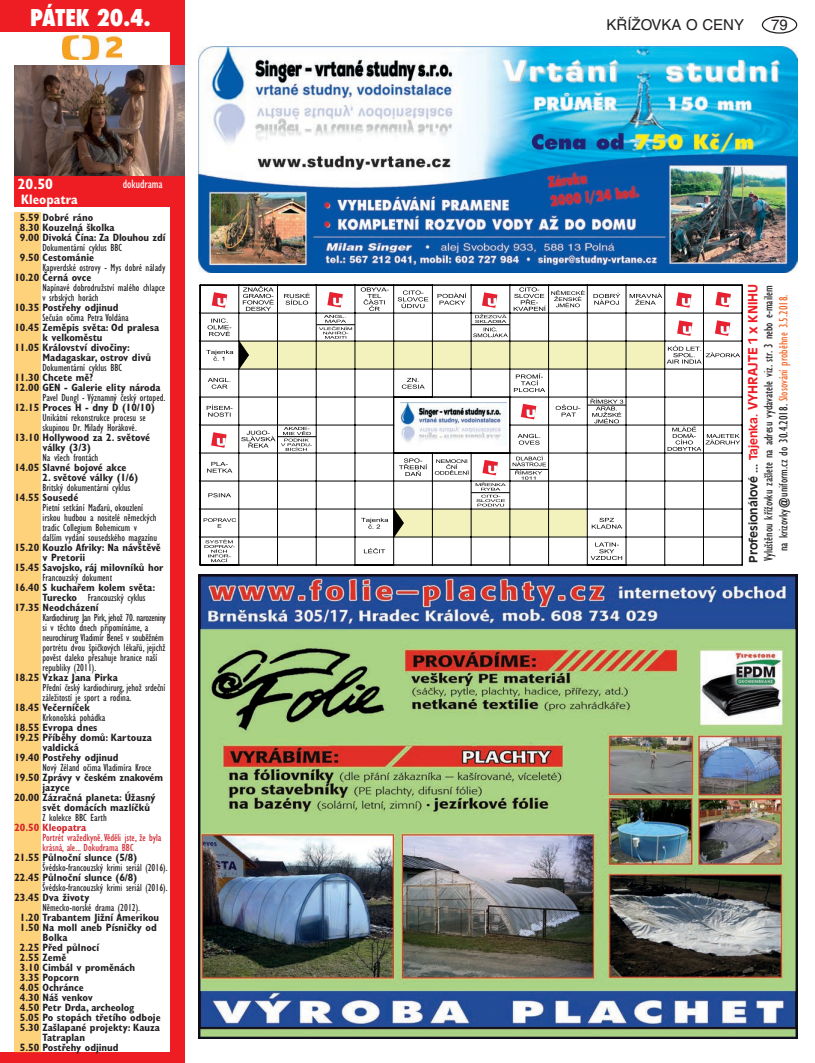
<style>
.page{position:relative;width:815px;height:1063px;background:#fff}
.page>*{position:absolute;margin:0;border:0;box-sizing:border-box;transform-origin:0 0}
.t1{font:800 condensed 22.5px "Futura";color:#fff}
.t2{font:15px "Helvetica CE";color:#231f20}
.t3{font:700 condensed 15px "Gill Sans CE";color:#fff}
.t4{font:700 condensed 13.75px "Gill Sans CE";color:#fff}
.t5{font:condensed 12.5px/15px "Gill Sans CE";color:#231f20;text-align:center}
.t6{font:condensed 12.5px "Gill Sans CE";color:#fff}
.t7{font:700 11.25px "Antique Olive CE";color:#231f20}
.t8{font:700 condensed 10.62px/10px "Gill Sans CE";color:#231f20}
.t9{font:condensed 10.62px/10px "Gill Sans CE";color:#231f20}
.t10{font:condensed 10.62px/10px "Gill Sans CE";color:#d1232a}
.t11{font:700 condensed 10.62px "Gill Sans CE";letter-spacing:-.02em;color:#231f20}
.t12{font:700 condensed 10.62px "Gill Sans CE";color:#d1232a}
.s1{font-weight:700}
.s2{color:#ee1d23}
.s3{font-size:12.5px;color:#ee1d23}
.s4{color:#f36421}
</style>
<div class="page">
<div style="left:762px;top:16px;width:35px;height:18px;border:1px solid #231f20;border-radius:50%"></div>
<img style="left:198px;top:46px;width:599px;height:227px">
<img style="left:198px;top:574px;width:599px;height:464px">
<hr style="left:549px;top:565px;width:38px;height:1px;background:#000001">
<hr style="left:394px;top:565px;width:38px;height:1px;background:#000001">
<hr style="left:239px;top:565px;width:38px;height:1px;background:#000001">
<hr style="left:432px;top:565px;width:39px;height:1px;background:#000001">
<hr style="left:665px;top:565px;width:38px;height:1px;background:#000001">
<hr style="left:471px;top:565px;width:39px;height:1px;background:#000001">
<hr style="left:277px;top:565px;width:39px;height:1px;background:#000001">
<hr style="left:316px;top:565px;width:39px;height:1px;background:#000001">
<hr style="left:626px;top:565px;width:39px;height:1px;background:#000001">
<hr style="left:703px;top:565px;width:39px;height:1px;background:#000001">
<hr style="left:587px;top:565px;width:39px;height:1px;background:#000001">
<hr style="left:355px;top:565px;width:39px;height:1px;background:#000001">
<hr style="left:200px;top:565px;width:39px;height:1px;background:#000001">
<hr style="left:510px;top:565px;width:39px;height:1px;background:#000001">
<svg style="left:200px;top:285px;width:543px;height:280px"></svg>
<img style="left:400px;top:403px;width:107px;height:43px">
<div style="left:0;top:0;width:184px;height:32px;background:#ee1d23"></div>
<div style="left:14px;top:175px;width:167px;height:32px;background:#ee1d23"></div>
<img style="left:63px;top:35px;width:58px;height:24px">
<div style="left:170px;top:0;width:14px;height:1063px;background:#ee1d23"></div>
<div style="left:0;top:1052px;width:184px;height:11px;background:#ee1d23"></div>
<div style="left:14px;top:213px;width:27px;height:839px;background:#fed17b"></div>
<img style="left:14px;top:66px;width:170px;height:109px">
<h1 class="t1" style="left:30px;top:2px;width:122px">PÁTEK 20.4.</h1>
<h2 class="t3" style="left:18px;top:175px;width:37px">20.50</h2>
<p class="t4" style="left:21px;top:191px;width:58px">Kleopatra</p>
<p class="t6" style="left:123px;top:176px;width:41px">dokudrama</p>
<p class="t8" style="left:20px;top:212px;width:147px">5.59 Dobré ráno<br>8.30 Kouzelná školka<br>9.00 Divoká Čína: Za Dlouhou zdí</p>
<p class="t9" style="left:43px;top:242px;width:81px">Dokumentární cyklus BBC</p>
<p class="t8" style="left:20px;top:252px;width:76px">9.50 Cestománie</p>
<p class="t9" style="left:43px;top:262px;width:124px">Kapverdské ostrovy - Mys dobré nálady</p>
<p class="t8" style="left:14px;top:272px;width:79px">10.20 Černá ovce</p>
<p class="t9" style="left:43px;top:282px;width:124px">Napínavé dobrodružství malého chlapce v srbských horách</p>
<p class="t8" style="left:14px;top:302px;width:106px">10.35 Postřehy odjinud</p>
<p class="t9" style="left:43px;top:312px;width:88px">Sečuán očima Petra Voldána</p>
<p class="t8" style="left:14px;top:322px;width:146px">10.45 Zeměpis světa: Od pralesa</p>
<p class="t8" style="left:43px;top:332px;width:62px">k velkoměstu</p>
<p class="t8" style="left:14px;top:342px;width:117px">11.05 Království divočiny:</p>
<p class="t8" style="left:43px;top:352px;width:110px">Madagaskar, ostrov divů</p>
<p class="t9" style="left:43px;top:362px;width:81px">Dokumentární cyklus BBC</p>
<p class="t8" style="left:14px;top:372px;width:148px">11.30 Chcete mě?<br>12.00 GEN - Galerie elity národa</p>
<p class="t9" style="left:43px;top:392px;width:124px">Pavel Dungl - Významný český ortoped.</p>
<p class="t8" style="left:14px;top:402px;width:142px">12.15 Proces H - dny D (10/10)</p>
<p class="t9" style="left:42px;top:412px;width:105px">Unikátní rekonstrukce procesu se skupinou Dr. Milady Horákové.</p>
<p class="t8" style="left:43px;top:432px;width:109px;text-indent:-28px">13.10 Hollywood za 2. světové války (3/3)</p>
<p class="t9" style="left:43px;top:452px;width:57px">Na všech frontách</p>
<p class="t8" style="left:14px;top:462px;width:114px">14.05 Slavné bojové akce</p>
<p class="t11" style="left:43px;top:471px;width:97px">2. světové války (1/6)</p>
<p class="t9" style="left:43px;top:482px;width:89px">Britský dokumentární cyklus</p>
<p class="t8" style="left:14px;top:492px;width:66px">14.55 Sousedé</p>
<p class="t9" style="left:42px;top:502px;width:116px">Pietní setkání Maďarů, okouzlení irskou hudbou a nositelé německých tradic Collegium Bohemicum v dalším vydání sousedského magazínu</p>
<p class="t8" style="left:14px;top:542px;width:148px">15.20 Kouzlo Afriky: Na návštěvě</p>
<p class="t8" style="left:43px;top:552px;width:44px">v Pretorii</p>
<p class="t8" style="left:14px;top:562px;width:151px">15.45 Savojsko, ráj milovníků hor</p>
<p class="t9" style="left:43px;top:572px;width:71px">Francouzský dokument</p>
<p class="t8" style="left:14px;top:582px;width:142px">16.40 S kuchařem kolem světa:</p>
<p class="t9" style="left:43px;top:592px;width:105px"><span class="s1">Turecko</span> Francouzský cyklus</p>
<p class="t8" style="left:14px;top:602px;width:86px">17.35 Neodcházení</p>
<p class="t9" style="left:42px;top:612px;width:125px">Kardiochirurg Jan Pirk, jehož 70. narozeniny si v těchto dnech připomínáme, a neurochirurg Vladimír Beneš v souběžném portrétu dvou špičkových lékařů, jejichž pověst daleko přesahuje hranice naší republiky (2011).</p>
<p class="t8" style="left:14px;top:672px;width:105px">18.25 Vzkaz Jana Pirka</p>
<p class="t9" style="left:43px;top:682px;width:124px">Přední český kardiochirurg, jehož srdeční záležitostí je sport a rodina.</p>
<p class="t8" style="left:14px;top:702px;width:77px">18.45 Večerníček</p>
<p class="t9" style="left:43px;top:712px;width:64px">Krkonošská pohádka</p>
<p class="t8" style="left:14px;top:722px;width:85px">18.55 Evropa dnes</p>
<p class="t8" style="left:14px;top:732px;width:139px">19.25 Příběhy domů: Kartouza</p>
<p class="t8" style="left:43px;top:742px;width:38px">valdická</p>
<p class="t8" style="left:14px;top:752px;width:106px">19.40 Postřehy odjinud</p>
<p class="t9" style="left:43px;top:762px;width:110px">Nový Zéland očima Vladimíra Kroce</p>
<p class="t8" style="left:14px;top:772px;width:150px">19.50 Zprávy v českém znakovém</p>
<p class="t8" style="left:43px;top:782px;width:29px">jazyce</p>
<p class="t8" style="left:14px;top:792px;width:143px">20.00 Zázračná planeta: Úžasný</p>
<p class="t8" style="left:43px;top:802px;width:109px">svět domácích mazlíčků</p>
<p class="t9" style="left:43px;top:812px;width:66px">Z kolekce BBC Earth</p>
<p class="t12" style="left:14px;top:821px;width:73px">20.50 Kleopatra</p>
<p class="t10" style="left:43px;top:832px;width:120px">Portrét vražedkyně. Věděli jste, že byla krásná, ale... Dokudrama BBC</p>
<p class="t8" style="left:14px;top:852px;width:124px">21.55 Půlnoční slunce (5/8)</p>
<p class="t9" style="left:43px;top:862px;width:127px">Švédsko-francouzský krimi seriál (2016).</p>
<p class="t8" style="left:14px;top:872px;width:124px">22.45 Půlnoční slunce (6/8)</p>
<p class="t9" style="left:43px;top:882px;width:127px">Švédsko-francouzský krimi seriál (2016).</p>
<p class="t8" style="left:14px;top:892px;width:77px">23.45 Dva životy</p>
<p class="t9" style="left:43px;top:902px;width:99px">Německo-norské drama (2012).</p>
<p class="t8" style="left:20px;top:912px;width:141px">1.20 Trabantem Jižní Amerikou</p>
<p class="t8" style="left:20px;top:922px;width:138px">1.50 Na moll aneb Písničky od</p>
<p class="t8" style="left:43px;top:932px;width:26px">Bolka</p>
<p class="t8" style="left:20px;top:942px;width:81px">2.25 Před půlnocí</p>
<p class="t8" style="left:20px;top:952px;width:48px">2.55 Země</p>
<p class="t8" style="left:20px;top:962px;width:117px">3.10 Cimbál v proměnách</p>
<p class="t8" style="left:20px;top:972px;width:61px">3.35 Popcorn</p>
<p class="t8" style="left:20px;top:982px;width:65px">4.05 Ochránce</p>
<p class="t8" style="left:20px;top:992px;width:74px">4.30 Náš venkov</p>
<p class="t8" style="left:20px;top:1002px;width:116px">4.50 Petr Drda, archeolog</p>
<p class="t8" style="left:20px;top:1012px;width:142px">5.05 Po stopách třetího odboje</p>
<p class="t8" style="left:20px;top:1022px;width:142px">5.30 Zašlapané projekty: Kauza</p>
<p class="t8" style="left:43px;top:1032px;width:44px">Tatraplan</p>
<p class="t8" style="left:20px;top:1042px;width:100px">5.50 Postřehy odjinud</p>
<h2 class="t2" style="left:606px;top:16px;width:139px">KŘÍŽOVKA O CENY</h2>
<h2 class="t2" style="left:771px;top:16px;width:18px">79</h2>
<p class="t7" style="left:747px;top:563px;width:281px;rotate:-90deg">Profesionálové ... <span class="s2">Tajenka.</span> <span class="s3">VYHRAJTE 1 x KNIHU</span></p>
<p class="t5" style="left:761px;top:561px;width:277px;rotate:-90deg">Vyluštěnou křížovku zašlete na adresu vydavatele viz. str. 3 nebo e-mailem na krizovky@uniform.cz do 30.4.2018. <span class="s4">Slosování proběhne 3.5.2018.</span></p>
</div>
